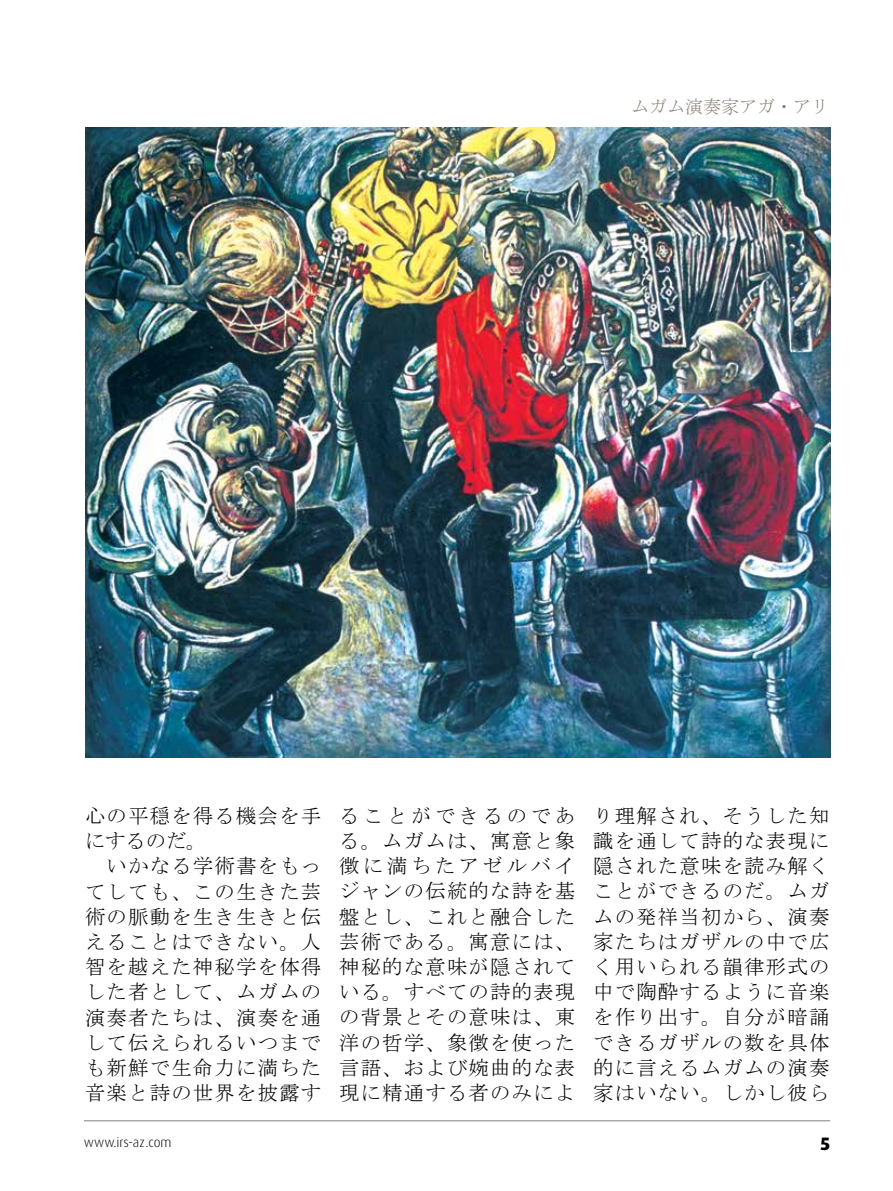
<style>
.page{position:relative;width:893px;height:1191px;background:#fff}
.page>*{position:absolute;margin:0;border:0;box-sizing:border-box;transform-origin:0 0}
.t1{font:20.25px/25.2px "MS Mincho";letter-spacing:.065em;color:#000;text-align:justify}
.t2{font:18px "MS Mincho";color:#8d8377}
.t3{font:800 18px "Dax Pro";color:#000}
.t4{font:300 13.5px "Dax Pro";color:#000}
</style>
<div class="page">
<hr style="left:84px;top:1120px;width:746px;height:1px;background:#808285">
<img style="left:85px;top:128px;width:745px;height:629px">
<p class="t2" style="left:631px;top:97px;width:199px">ムガム演奏家アガ・アリ</p>
<p class="t1" style="left:85px;top:803px;width:238px;text-align:left">心の平穏を得る機会を手にするのだ。<br>　いかなる学術書をもってしても、この生きた芸術の脈動を生き生きと伝えることはできない。人智を越えた神秘学を体得した者として、ムガムの演奏者たちは、演奏を通して伝えられるいつまでも新鮮で生命力に満ちた音楽と詩の世界を披露す</p>
<p class="t1" style="left:339px;top:803px;width:238px">ることができるのである。ムガムは、寓意と象徴に満ちたアゼルバイジャンの伝統的な詩を基盤とし、これと融合した芸術である。寓意には、神秘的な意味が隠されている。すべての詩的表現の背景とその意味は、東洋の哲学、象徴を使った言語、および婉曲的な表現に精通する者のみによ</p>
<p class="t1" style="left:593px;top:802px;width:238px">り理解され、そうした知識を通して詩的な表現に隠された意味を読み解くことができるのだ。ムガムの発祥当初から、演奏家たちはガザルの中で広く用いられる韻律形式の中で陶酔するように音楽を作り出す。自分が暗誦できるガザルの数を具体的に言えるムガムの演奏家はいない。しかし彼ら</p>
<p class="t4" style="left:84px;top:1133px;width:89px">www.irs-az.com</p>
<p class="t3" style="left:820px;top:1131px;width:11px">5</p>
</div>
